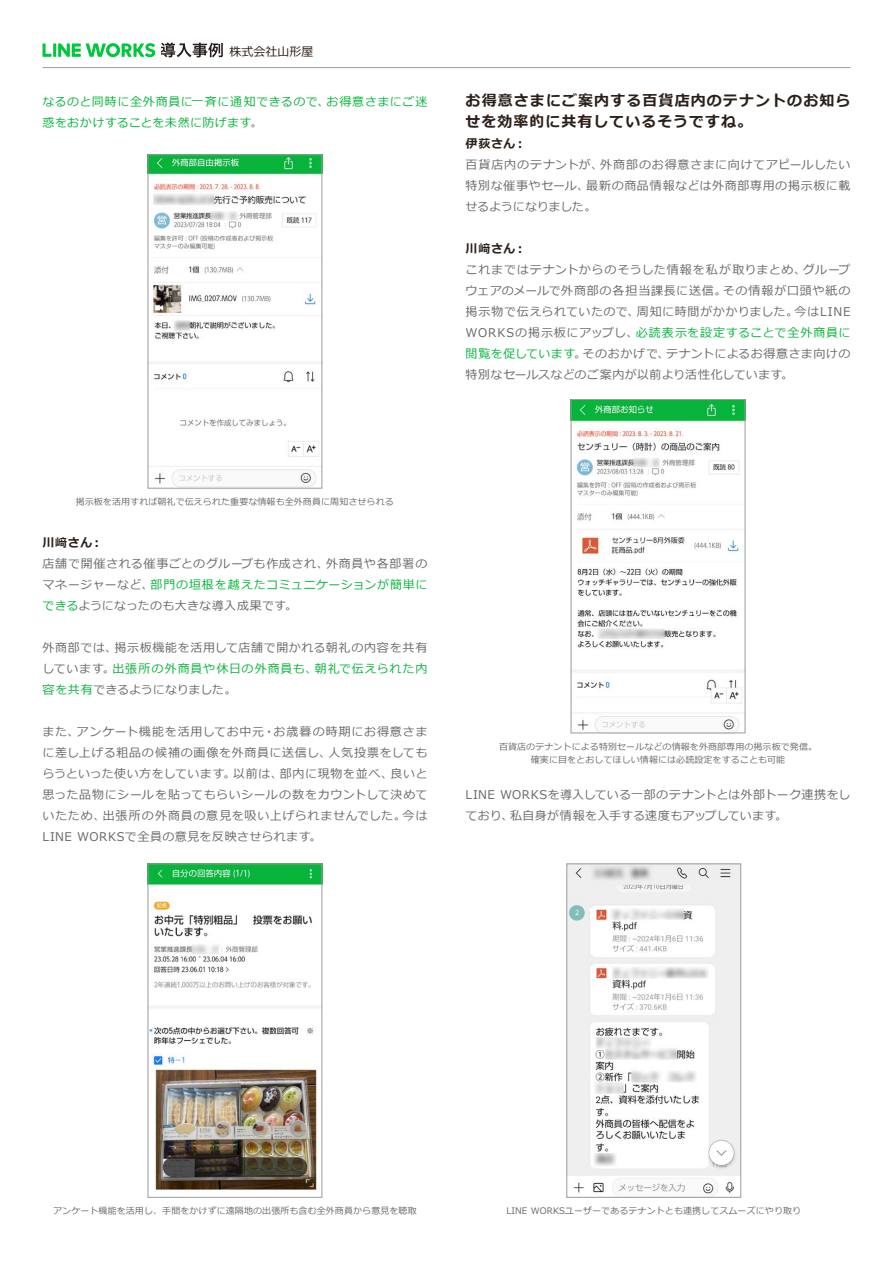
<style>
.page{position:relative;width:893px;height:1263px;background:#fff}
.page>*{position:absolute;margin:0;border:0;box-sizing:border-box;transform-origin:0 0}
.t1{font:700 15px/21px "Meiryo";letter-spacing:.07em;color:#2b2019}
.t2{font:12px/21px "Meiryo";letter-spacing:.045em;color:#6a6a6a}
.t3{font:12px/21px "Meiryo";letter-spacing:.055em;color:#07b53b}
.t4{font:12px/21px "Meiryo";letter-spacing:.065em;color:#6a6a6a}
.t5{font:12px/21px "Meiryo";letter-spacing:.025em;color:#6a6a6a}
.t6{font:12px/21px "Meiryo";letter-spacing:.02em;color:#6a6a6a}
.t7{font:12px/21px "Meiryo";letter-spacing:.01em;color:#6a6a6a}
.t8{font:12px/21px "Meiryo";letter-spacing:-.01em;color:#6a6a6a}
.t9{font:700 12px "Meiryo";letter-spacing:.05em;color:#2b2019}
.t10{font:12px "Meiryo";color:#2b2019}
.t11{font:9px/13.5px "Meiryo";letter-spacing:.01em;color:#6b6b6b;text-align:center}
.s1{color:#6a6a6a}
.s2{color:#07b53b}
</style>
<div class="page">
<hr style="left:43px;top:67px;width:807px;height:1px;background:#9e9e9e">
<svg style="left:161px;top:43px;width:62px;height:14px"></svg>
<svg style="left:43px;top:43px;width:112px;height:14px"></svg>
<img style="left:150px;top:157px;width:170px;height:329px">
<div style="left:148px;top:155px;width:174px;height:333px;border:1px solid #9d9c9c"></div>
<img style="left:150px;top:866px;width:170px;height:326px">
<div style="left:148px;top:864px;width:174px;height:333px;border:1px solid #9d9c9c"></div>
<img style="left:573px;top:401px;width:170px;height:330px">
<div style="left:571px;top:399px;width:174px;height:334px;border:1px solid #9d9c9c"></div>
<img style="left:569px;top:866px;width:170px;height:329px">
<div style="left:567px;top:864px;width:174px;height:333px;border:1px solid #9d9c9c"></div>
<p class="t10" style="left:230px;top:43px;width:85px">株式会社山形屋</p>
<p class="t3" style="left:327px;top:92px;width:102px">お得意さまにご迷</p>
<p class="t3" style="left:43px;top:92px;width:289px">なるのと同時に全外商員に一斉に通知できるので、惑をおかけすることを未然に防げます<span class="s1">。</span></p>
<p class="t1" style="left:466px;top:91px;width:386px">お得意さまにご案内する百貨店内のテナントのお知らせを効率的に共有しているそうですね。</p>
<p class="t9" style="left:466px;top:135px;width:62px">伊荻さん：</p>
<p class="t2" style="left:600px;top:155px;width:252px">外商部のお得意さまに向けてアピールしたい</p>
<p class="t2" style="left:586px;top:155px;width:266px;text-indent:-121px">百貨店内のテナントが、<br>最新の商品情報などは外商部専用の掲示板に載</p>
<p class="t8" style="left:466px;top:176px;width:132px">特別な催事やセール、せるようになりました。</p>
<p class="t9" style="left:466px;top:240px;width:62px">川﨑さん：</p>
<p class="t2" style="left:803px;top:260px;width:49px">グループ</p>
<p class="t4" style="left:723px;top:260px;width:129px;text-indent:-257px">これまではテナントからのそうした情報を私が取りまとめ、<br>その情報が口頭や紙の</p>
<p class="t2" style="left:466px;top:281px;width:262px">ウェアのメールで外商部の各担当課長に送信。</p>
<p class="t2" style="left:637px;top:302px;width:163px">周知に時間がかかりました。</p>
<p class="t2" style="left:466px;top:302px;width:175px">掲示物で伝えられていたので、</p>
<p class="t2" style="left:794px;top:302px;width:57px">今はLINE</p>
<p class="t4" style="left:466px;top:323px;width:174px">WORKSの掲示板にアップし、</p>
<p class="t3" style="left:636px;top:323px;width:216px">必読表示を設定することで全外商員に</p>
<p class="t2" style="left:582px;top:344px;width:89px">そのおかげで、</p>
<p class="t2" style="left:466px;top:344px;width:329px"><span class="s2">閲覧を促しています</span>。<br>特別なセールスなどのご案内が以前より活性化しています。</p>
<p class="t2" style="left:666px;top:344px;width:186px">テナントによるお得意さま向けの</p>
<p class="t11" style="left:76px;top:495px;width:320px">掲示板を活用すれば朝礼で伝えられた重要な情報も全外商員に周知させられる</p>
<p class="t9" style="left:43px;top:534px;width:62px">川﨑さん：</p>
<p class="t2" style="left:43px;top:554px;width:288px">店舗で開催される催事ごとのグループも作成され、</p>
<p class="t3" style="left:151px;top:575px;width:278px">部門の垣根を越えたコミュニケーションが簡単に</p>
<p class="t4" style="left:326px;top:554px;width:103px">外商員や各部署の</p>
<p class="t6" style="left:43px;top:575px;width:256px">マネージャーなど、<br><span class="s2">できる</span>ようになったのも大きな導入成果です。</p>
<p class="t2" style="left:114px;top:638px;width:314px">掲示板機能を活用して店舗で開かれる朝礼の内容を共有</p>
<p class="t2" style="left:43px;top:638px;width:76px">外商部では、</p>
<p class="t3" style="left:113px;top:659px;width:207px">出張所の外商員や休日の外商員も、</p>
<p class="t3" style="left:315px;top:659px;width:114px">朝礼で伝えられた内</p>
<p class="t7" style="left:43px;top:659px;width:195px">しています。<br><span class="s2">容を共有</span>できるようになりました。</p>
<p class="t4" style="left:77px;top:722px;width:352px">アンケート機能を活用してお中元・お歳暮の時期にお得意さま</p>
<p class="t2" style="left:43px;top:722px;width:39px">また、</p>
<p class="t2" style="left:43px;top:743px;width:290px">に差し上げる粗品の候補の画像を外商員に送信し、</p>
<p class="t2" style="left:328px;top:743px;width:100px">人気投票をしても</p>
<p class="t5" style="left:43px;top:764px;width:195px">らうといった使い方をしています。</p>
<p class="t2" style="left:43px;top:785px;width:386px">思った品物にシールを貼ってもらいシールの数をカウントして決めて</p>
<p class="t2" style="left:402px;top:806px;width:26px">今は</p>
<p class="t2" style="left:233px;top:764px;width:51px">以前は、</p>
<p class="t2" style="left:280px;top:764px;width:115px">部内に現物を並べ、</p>
<p class="t2" style="left:390px;top:764px;width:38px">良いと</p>
<p class="t4" style="left:103px;top:806px;width:305px">出張所の外商員の意見を吸い上げられませんでした。</p>
<p class="t2" style="left:43px;top:806px;width:280px">いたため、<br>LINE WORKSで全員の意見を反映させられます。</p>
<p class="t11" style="left:499px;top:740px;width:320px">百貨店のテナントによる特別セールなどの情報を外商部専用の掲示板で発信。確実に目をとおしてほしい情報には必読設定をすることも可能</p>
<p class="t5" style="left:510px;top:785px;width:342px;text-indent:-45px">LINE WORKSを導入している一部のテナントとは外部トーク連携をし私自身が情報を入手する速度もアップしています。</p>
<p class="t2" style="left:466px;top:806px;width:49px">ており、</p>
<p class="t11" style="left:53px;top:1204px;width:365px">アンケート機能を活用し、手間をかけずに遠隔地の出張所も含む全外商員から意見を聴取</p>
<p class="t11" style="left:506px;top:1204px;width:296px">LINE WORKSユーザーであるテナントとも連携してスムーズにやり取り</p>
</div>
